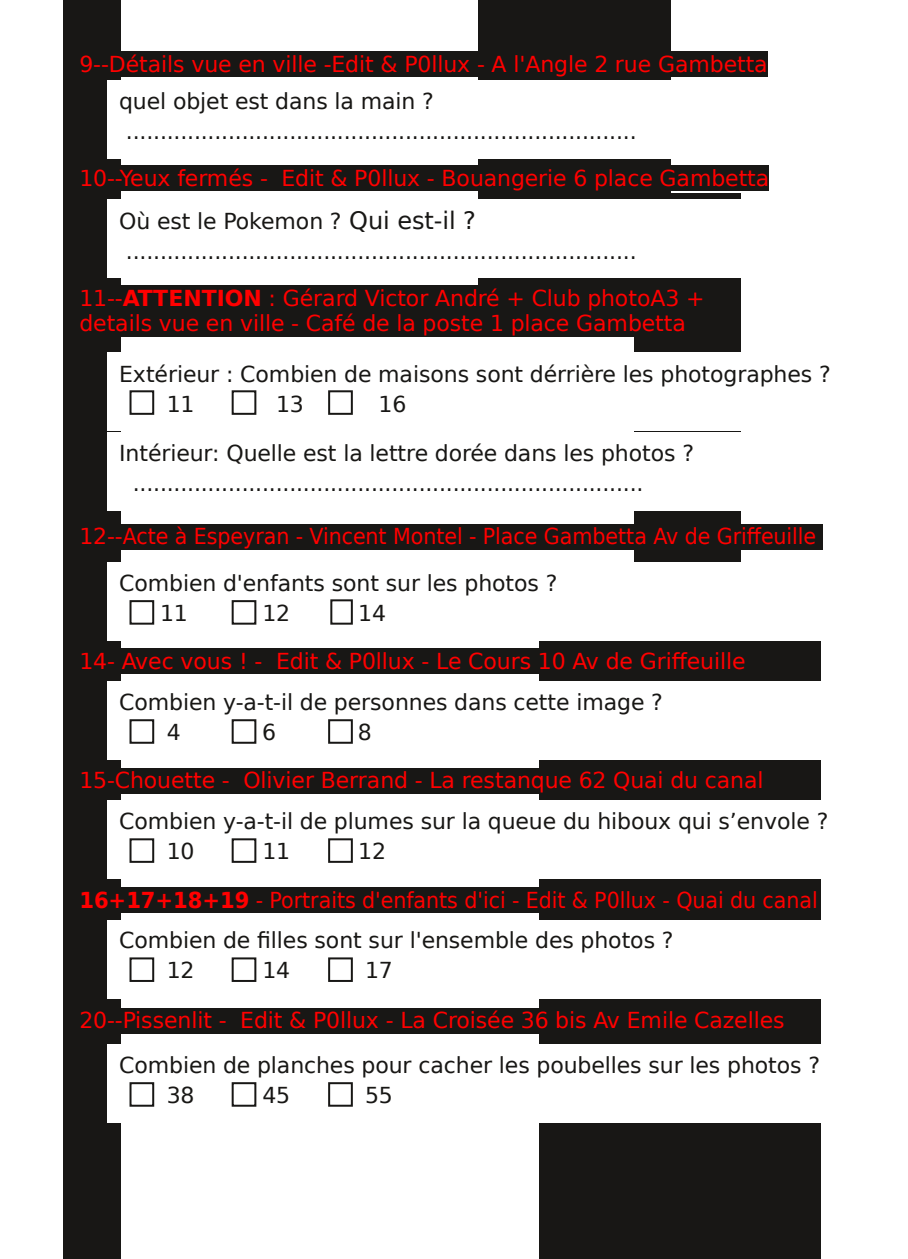
<style>
.page{position:relative;width:908px;height:1259px;background:#fff}
.page>*{position:absolute;margin:0;border:0;box-sizing:border-box;transform-origin:0 0}
.t1{font:22px/30px "DejaVu Sans";letter-spacing:-.005em;color:#181715}
.t2{font:22px/25.6px "DejaVu Sans";letter-spacing:-.005em;color:#f00}
.t3{font:22px "DejaVu Sans";letter-spacing:-.005em;color:#f00;scale:.94 1}
.s1{font-size:24px}
.s2{font-weight:700}
</style>
<div class="page">
<div style="left:64px;top:0;width:57px;height:1259px;background:#181715"></div>
<div style="left:478px;top:0;width:193px;height:337px;background:#181715"></div>
<div style="left:634px;top:193px;width:106px;height:1066px;background:#181715"></div>
<div style="left:539px;top:577px;width:281px;height:682px;background:#181715"></div>
<div style="left:79px;top:52px;width:688px;height:25px;background:#181715"></div>
<div style="left:79px;top:648px;width:673px;height:26px;background:#181715"></div>
<div style="left:79px;top:165px;width:690px;height:26px;background:#181715"></div>
<div style="left:79px;top:285px;width:632px;height:26px;background:#181715"></div>
<div style="left:79px;top:311px;width:606px;height:25px;background:#181715"></div>
<div style="left:79px;top:524px;width:743px;height:25px;background:#181715"></div>
<div style="left:79px;top:768px;width:684px;height:25px;background:#181715"></div>
<div style="left:79px;top:887px;width:738px;height:26px;background:#181715"></div>
<div style="left:79px;top:1007px;width:705px;height:26px;background:#181715"></div>
<div style="left:108px;top:81px;width:760px;height:78px;background:#fff"></div>
<div style="left:108px;top:200px;width:760px;height:78px;background:#fff"></div>
<div style="left:108px;top:353px;width:760px;height:78px;background:#fff"></div>
<div style="left:129px;top:390px;width:25px;height:25px;border:2px solid #181715"></div>
<div style="left:231px;top:390px;width:25px;height:25px;border:2px solid #181715"></div>
<div style="left:328px;top:390px;width:24px;height:25px;border:2px solid #181715"></div>
<div style="left:108px;top:432px;width:760px;height:78px;background:#fff"></div>
<div style="left:108px;top:563px;width:760px;height:78px;background:#fff"></div>
<div style="left:129px;top:600px;width:25px;height:24px;border:2px solid #181715"></div>
<div style="left:231px;top:600px;width:25px;height:24px;border:2px solid #181715"></div>
<div style="left:330px;top:599px;width:22px;height:25px;border:2px solid #181715"></div>
<div style="left:108px;top:801px;width:760px;height:78px;background:#fff"></div>
<div style="left:129px;top:838px;width:25px;height:25px;border:2px solid #181715"></div>
<div style="left:231px;top:838px;width:25px;height:25px;border:2px solid #181715"></div>
<div style="left:328px;top:838px;width:24px;height:25px;border:2px solid #181715"></div>
<div style="left:108px;top:682px;width:760px;height:78px;background:#fff"></div>
<div style="left:129px;top:719px;width:25px;height:25px;border:2px solid #181715"></div>
<div style="left:231px;top:719px;width:25px;height:25px;border:2px solid #181715"></div>
<div style="left:328px;top:719px;width:24px;height:25px;border:2px solid #181715"></div>
<div style="left:108px;top:920px;width:760px;height:78px;background:#fff"></div>
<div style="left:129px;top:957px;width:25px;height:25px;border:2px solid #181715"></div>
<div style="left:231px;top:957px;width:25px;height:25px;border:2px solid #181715"></div>
<div style="left:328px;top:957px;width:24px;height:25px;border:2px solid #181715"></div>
<div style="left:108px;top:1044px;width:760px;height:79px;background:#fff"></div>
<div style="left:129px;top:1082px;width:25px;height:24px;border:2px solid #181715"></div>
<div style="left:231px;top:1082px;width:25px;height:24px;border:2px solid #181715"></div>
<div style="left:328px;top:1082px;width:24px;height:24px;border:2px solid #181715"></div>
<p class="t2" style="left:79px;top:52px;width:689px">9--Détails vue en ville -Edit &amp; P0llux - A l'Angle 2 rue Gambetta</p>
<p class="t1" style="left:126px;top:86px;width:512px;text-indent:-7px">quel objet est dans la main ? ...........................................................................</p>
<p class="t2" style="left:79px;top:165px;width:691px">10--Yeux fermés - Edit &amp; P0llux - Bouangerie 6 place Gambetta</p>
<p class="t1" style="left:126px;top:207px;width:512px;text-indent:-7px">Où est le Pokemon ? <span class="s1">Qui est-il ? </span>...........................................................................</p>
<p class="t2" style="left:79px;top:285px;width:626px">11--<span class="s2">ATTENTION</span> : Gérard Victor André + Club photoA3 + details vue en ville - Café de la poste 1 place Gambetta</p>
<p class="t1" style="left:167px;top:359px;width:665px;text-indent:-48px">Extérieur : Combien de maisons sont dérrière les photographes ?<br>11</p>
<p class="t1" style="left:276px;top:389px;width:29px">13</p>
<p class="t1" style="left:378px;top:389px;width:29px">16</p>
<p class="t1" style="left:133px;top:438px;width:562px;text-indent:-14px">Intérieur: Quelle est la lettre dorée dans les photos ? ...........................................................................</p>
<p class="t2" style="left:79px;top:524px;width:738px">12--Acte à Espeyran - Vincent Montel - Place Gambetta Av de Griffeuille</p>
<p class="t1" style="left:160px;top:568px;width:399px;text-indent:-41px">Combien d'enfants sont sur les photos ?<br>11</p>
<p class="t1" style="left:262px;top:598px;width:29px">12</p>
<p class="t1" style="left:358px;top:598px;width:29px">14</p>
<p class="t2" style="left:79px;top:648px;width:667px">14- Avec vous ! - Edit &amp; P0llux - Le Cours 10 Av de Griffeuille</p>
<p class="t1" style="left:167px;top:687px;width:497px;text-indent:-48px">Combien y-a-t-il de personnes dans cette image ?<br>4</p>
<p class="t1" style="left:262px;top:717px;width:15px">6</p>
<p class="t1" style="left:357px;top:717px;width:15px">8</p>
<p class="t2" style="left:79px;top:768px;width:685px">15-Chouette - Olivier Berrand - La restanque 62 Quai du canal</p>
<p class="t1" style="left:167px;top:806px;width:662px;text-indent:-48px">Combien y-a-t-il de plumes sur la queue du hiboux qui s’envole ?<br>10</p>
<p class="t1" style="left:262px;top:836px;width:29px">11</p>
<p class="t1" style="left:358px;top:836px;width:29px">12</p>
<p class="t3" style="left:79px;top:887px;width:786px"><span class="s2">16+17+18+19</span> - Portraits d'enfants d'ici - Edit &amp; P0llux - Quai du canal</p>
<p class="t1" style="left:167px;top:925px;width:508px;text-indent:-48px">Combien de filles sont sur l'ensemble des photos ?<br>12</p>
<p class="t1" style="left:262px;top:955px;width:29px">14</p>
<p class="t1" style="left:365px;top:955px;width:29px">17</p>
<p class="t2" style="left:79px;top:1007px;width:706px">20--Pissenlit - Edit &amp; P0llux - La Croisée 36 bis Av Emile Cazelles</p>
<p class="t1" style="left:167px;top:1050px;width:654px;text-indent:-48px">Combien de planches pour cacher les poubelles sur les photos ?<br>38</p>
<p class="t1" style="left:262px;top:1080px;width:29px">45</p>
<p class="t1" style="left:365px;top:1080px;width:29px">55</p>
</div>
